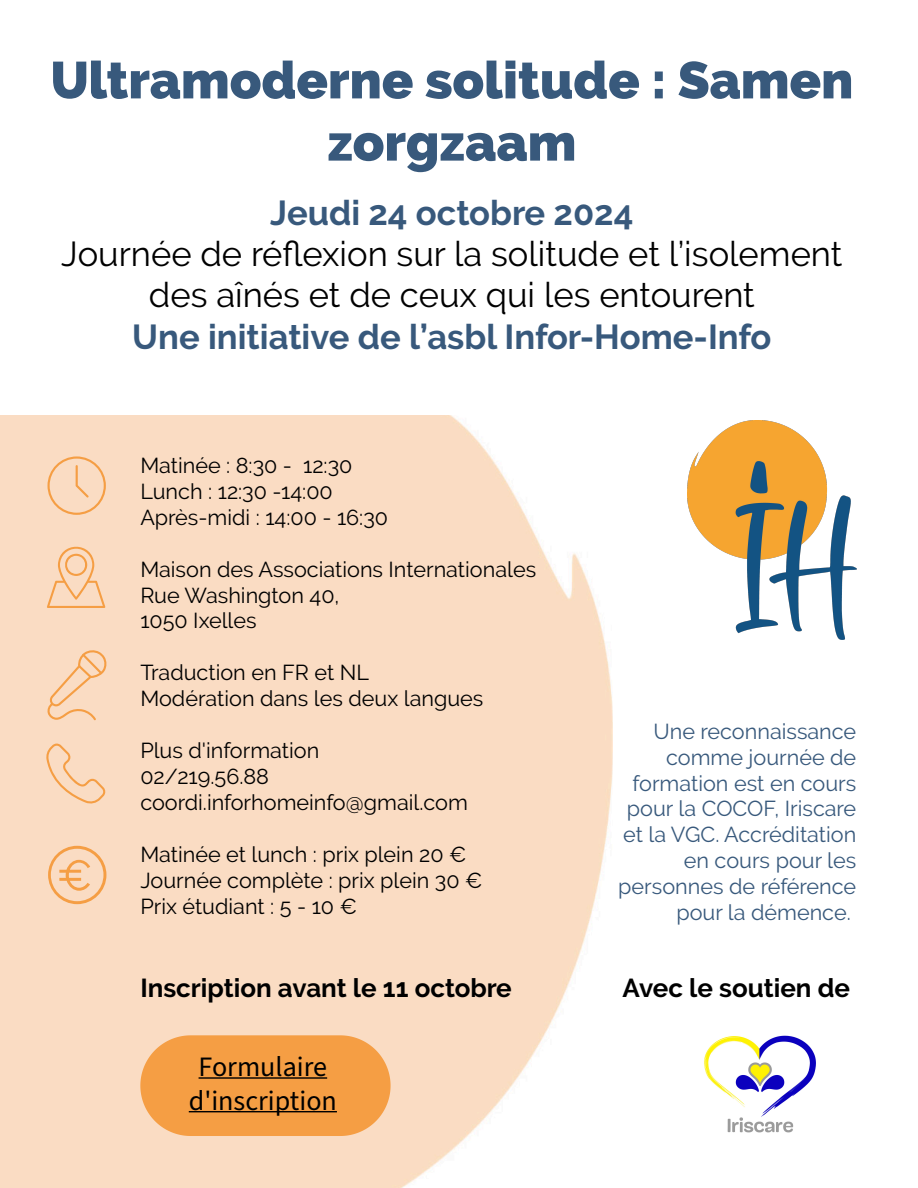
<style>
.page{position:relative;width:918px;height:1188px;background:#fff}
.page>*{position:absolute;margin:0;border:0;box-sizing:border-box;transform-origin:0 0}
.t1{font:800 51.9px/62.2px "Raleway";color:#38597c;text-align:center}
.t2{font:34.5px/41.4px "Raleway";color:#000;text-align:center}
.t3{font:700 34.5px "Raleway";color:#38597c}
.t4{font:28.05px/33.8px "Source Sans 3";color:#000;text-align:center}
.t5{font:700 25.95px "Raleway";color:#000}
.t6{font:21.6px/26px "Raleway";color:#000}
.t7{font:21.6px/26px "Raleway";color:#38597c;text-align:right}
</style>
<div class="page">
<svg style="left:137px;top:1032px;width:257px;height:107px"></svg>
<hr style="left:199px;top:1077px;width:128px;height:2px;background:#000">
<hr style="left:189px;top:1111px;width:148px;height:1px;background:#000">
<svg style="left:47px;top:649px;width:60px;height:71px"></svg>
<svg style="left:46px;top:744px;width:60px;height:61px"></svg>
<svg style="left:48px;top:456px;width:58px;height:59px"></svg>
<svg style="left:48px;top:846px;width:58px;height:58px"></svg>
<img style="left:687px;top:420px;width:169px;height:220px">
<img style="left:704px;top:1035px;width:112px;height:98px">
<svg style="left:47px;top:541px;width:58px;height:67px"></svg>
<h1 class="t1" style="left:50px;top:49px;width:804px">Ultramoderne solitude : Samen zorgzaam</h1>
<h2 class="t3" style="left:270px;top:193px;width:365px">Jeudi 24 octobre 2024</h2>
<h2 class="t2" style="left:61px;top:233px;width:783px">Journée de réflexion sur la solitude et l’isolement des aînés et de ceux qui les entourent</h2>
<h2 class="t3" style="left:132px;top:317px;width:641px">Une initiative de l’asbl Infor-Home-Info</h2>
<p class="t6" style="left:140px;top:452px;width:249px">Matinée : 8:30 - 12:30<br>Lunch : 12:30 -14:00<br>Après-midi : 14:00 - 16:30</p>
<p class="t6" style="left:140px;top:556px;width:397px">Maison des Associations Internationales<br>Rue Washington 40,<br>1050 Ixelles</p>
<p class="t6" style="left:140px;top:660px;width:345px">Traduction en FR et NL<br>Modération dans les deux langues</p>
<p class="t6" style="left:140px;top:737px;width:329px">Plus d'information<br>02/219.56.88 coordi.inforhomeinfo@gmail.com</p>
<p class="t6" style="left:140px;top:841px;width:344px">Matinée et lunch : prix plein 20 €<br>Journée complète : prix plein 30 €<br>Prix étudiant : 5 - 10 €</p>
<p class="t7" style="left:618px;top:718px;width:240px">Une reconnaissance comme journée de formation est en cours pour la COCOF, Iriscare et la VGC. Accréditation en cours pour les personnes de référence pour la démence.</p>
<p class="t5" style="left:140px;top:973px;width:373px">Inscription avant le 11 octobre</p>
<p class="t5" style="left:623px;top:973px;width:229px">Avec le soutien de</p>
<p class="t4" style="left:189px;top:1050px;width:150px">Formulaire d'inscription</p>
</div>
